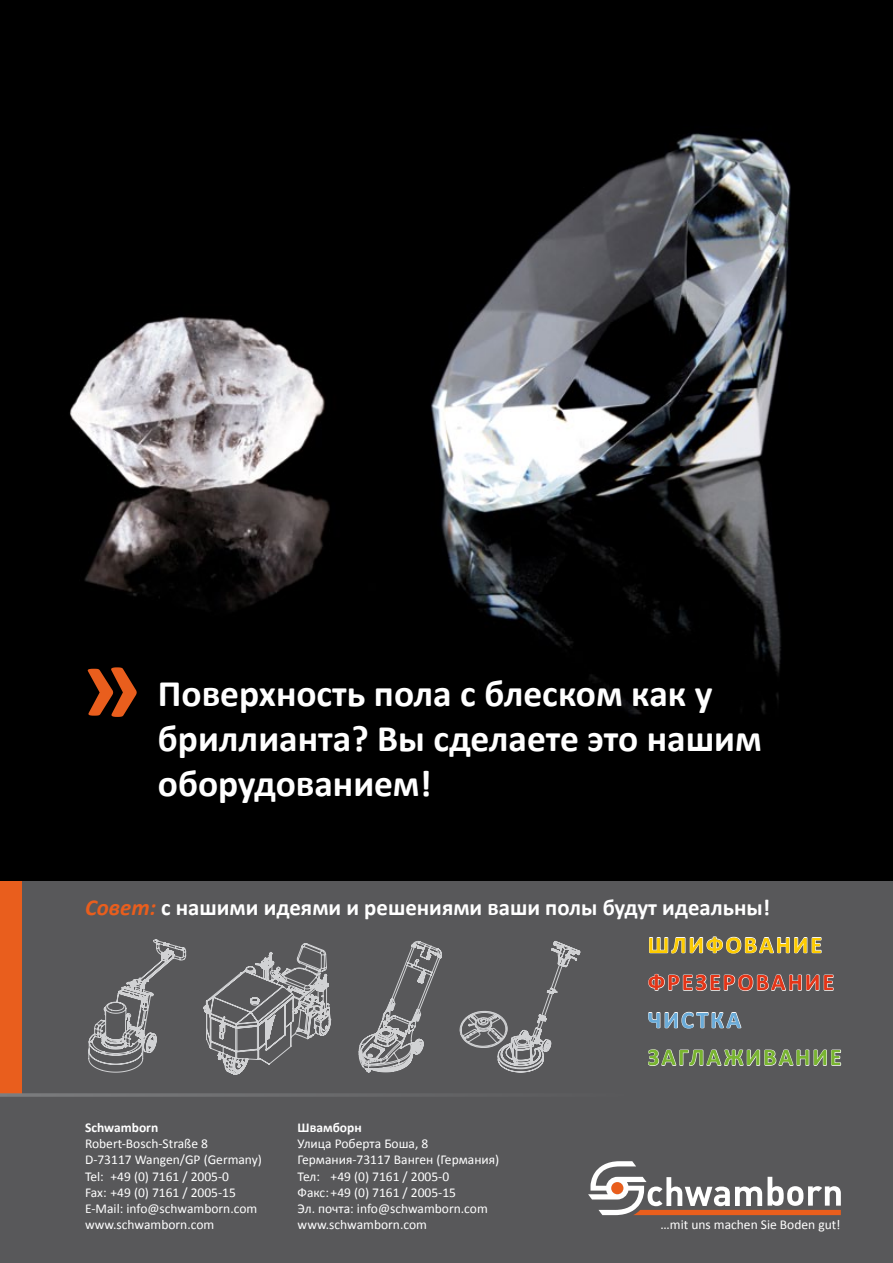
<style>
.page{position:relative;width:893px;height:1263px;background:#58585a}
.page>*{position:absolute;margin:0;border:0;box-sizing:border-box;transform-origin:0 0}
.t1{font:700 37.5px/45px "Calibri";letter-spacing:-.005em;color:#fff}
.t2{font:700 24px "Calibri";letter-spacing:.08em;color:#e53517}
.t3{font:700 24px "Calibri";letter-spacing:.085em;color:#79b530}
.t4{font:700 24px "Calibri";letter-spacing:.08em;color:#fecc00}
.t5{font:700 24px "Calibri";color:#6aacda}
.t6{font:700 22.8px "Calibri";color:#fff}
.t7{font:13.65px "Calibri";letter-spacing:-.005em;color:#fff}
.t8{font:13.5px/16.2px "Calibri";color:#fff}
.t9{font:700 13.5px "Calibri";color:#fff}
.s1{font-style:italic;color:#e95e1d}
</style>
<div class="page">
<div style="left:0;top:881px;width:21px;height:212px;background:#e95e1d"></div>
<svg style="left:0;top:1093px;width:453px;height:4px;fill:#6c6c6e"></svg>
<img style="left:0;top:0;width:893px;height:880px">
<svg style="left:589px;top:1161px;width:252px;height:54px"></svg>
<svg style="left:649px;top:936px;width:173px;height:18px"></svg>
<svg style="left:648px;top:973px;width:186px;height:18px"></svg>
<svg style="left:648px;top:1011px;width:94px;height:18px"></svg>
<svg style="left:648px;top:1049px;width:193px;height:17px"></svg>
<svg style="left:88px;top:667px;width:49px;height:50px;background:#78300e"></svg>
<svg style="left:204px;top:943px;width:127px;height:131px"></svg>
<svg style="left:359px;top:941px;width:83px;height:131px"></svg>
<svg style="left:88px;top:940px;width:98px;height:132px"></svg>
<svg style="left:459px;top:941px;width:121px;height:131px"></svg>
<h1 class="t1" style="left:158px;top:670px;width:605px">Поверхность пола с блеском как у бриллианта? Вы сделаете это нашим оборудованием!</h1>
<h3 class="t6" style="left:85px;top:894px;width:687px"><span class="s1">Совет:</span> с нашими идеями и решениями ваши полы будут идеальны!</h3>
<h2 class="t4" style="left:648px;top:930px;width:176px">Шлифование</h2>
<h2 class="t2" style="left:648px;top:967px;width:188px">Фрезерование</h2>
<h2 class="t5" style="left:648px;top:1005px;width:95px">Чистка</h2>
<h2 class="t3" style="left:648px;top:1042px;width:195px">Заглаживание</h2>
<p class="t9" style="left:85px;top:1119px;width:75px">Schwamborn</p>
<p class="t8" style="left:85px;top:1135px;width:178px">Robert-Bosch-Straße 8<br>D-73117 Wangen/GP (Germany)<br>Tel: +49 (0) 7161 / 2005-0<br>Fax: +49 (0) 7161 / 2005-15<br>E-Mail: info@schwamborn.com www.schwamborn.com</p>
<p class="t9" style="left:298px;top:1119px;width:66px">Швамборн</p>
<p class="t8" style="left:298px;top:1135px;width:203px">Улица Роберта Боша, 8<br>Германия-73117 Ванген (Германия)<br>Тел: +49 (0) 7161 / 2005-0<br>Факс:+49 (0) 7161 / 2005-15<br>Эл. почта: info@schwamborn.com www.schwamborn.com</p>
<p class="t7" style="left:662px;top:1216px;width:47px">... i un</p>
<p class="t7" style="left:733px;top:1216px;width:111px">ch n Sie Boden gut!</p>
<p class="t8" style="left:661px;top:1216px;width:182px">…mit uns machen Sie Boden gut!</p>
</div>
